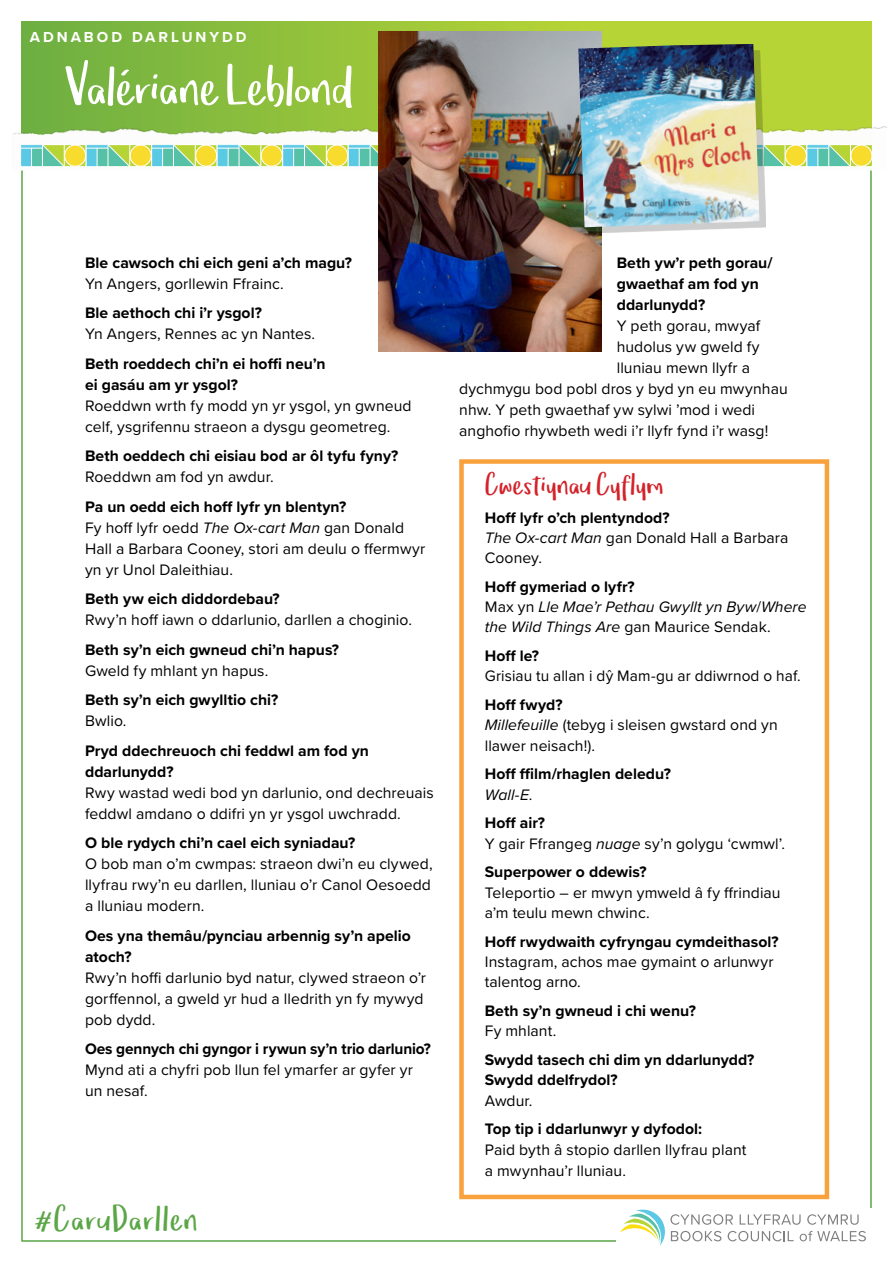
<style>
.page{position:relative;width:893px;height:1263px;background:#fff}
.page>*{position:absolute;margin:0;border:0;box-sizing:border-box;transform-origin:0 0}
.Default{font:54px "Om Telolet Om";letter-spacing:-.01em;color:#fff}
.t1{font:34.65px "Om Telolet Om";letter-spacing:.03em;color:#5ba646}
.t2{font:30px "Om Telolet Om";color:#d2232a}
.t3{font:15.75px/21px "Proxima Nova";letter-spacing:.005em;color:#000}
.t4{font:700 15.75px/21px "Proxima Nova";letter-spacing:.005em;color:#000}
.t5{font:italic 15.75px/20.2px "Proxima Nova";color:#000}
.Default-2{font:700 15px "Proxima Nova";letter-spacing:.2em;color:#fff}
.s1{font-style:italic}
.s2{font-style:normal}
</style>
<div class="page">
<div style="left:21px;top:21px;width:851px;height:123px;background:#b7d436"></div>
<svg style="left:21px;top:21px;width:556px;height:103px;background:#86ba3e"></svg>
<img style="left:13px;top:124px;width:874px;height:47px">
<svg style="left:65px;top:146px;width:19px;height:19px"></svg>
<div style="left:65px;top:145px;width:21px;height:21px;background:#f8dc2d;border-radius:50%"></div>
<div style="left:64px;top:145px;width:22px;height:22px;border:1px solid #fff;border-radius:50%"></div>
<svg style="left:22px;top:146px;width:43px;height:19px"></svg>
<div style="left:20px;top:144px;width:66px;height:23px;border:1px solid #fff"></div>
<svg style="left:131px;top:146px;width:19px;height:19px"></svg>
<div style="left:130px;top:145px;width:21px;height:21px;background:#f8dc2d;border-radius:50%"></div>
<div style="left:130px;top:145px;width:22px;height:22px;border:1px solid #fff;border-radius:50%"></div>
<svg style="left:88px;top:146px;width:43px;height:19px"></svg>
<div style="left:86px;top:144px;width:66px;height:23px;border:1px solid #fff"></div>
<svg style="left:196px;top:146px;width:19px;height:19px"></svg>
<div style="left:196px;top:145px;width:21px;height:21px;background:#f8dc2d;border-radius:50%"></div>
<div style="left:195px;top:145px;width:22px;height:22px;border:1px solid #fff;border-radius:50%"></div>
<svg style="left:153px;top:146px;width:43px;height:19px"></svg>
<div style="left:151px;top:144px;width:66px;height:23px;border:1px solid #fff"></div>
<svg style="left:262px;top:146px;width:19px;height:19px"></svg>
<div style="left:261px;top:145px;width:21px;height:21px;background:#f8dc2d;border-radius:50%"></div>
<div style="left:261px;top:145px;width:22px;height:22px;border:1px solid #fff;border-radius:50%"></div>
<svg style="left:219px;top:146px;width:43px;height:19px"></svg>
<div style="left:217px;top:144px;width:66px;height:23px;border:1px solid #fff"></div>
<svg style="left:327px;top:146px;width:20px;height:19px"></svg>
<div style="left:327px;top:145px;width:21px;height:21px;background:#f8dc2d;border-radius:50%"></div>
<div style="left:326px;top:145px;width:22px;height:22px;border:1px solid #fff;border-radius:50%"></div>
<svg style="left:284px;top:146px;width:43px;height:19px"></svg>
<div style="left:282px;top:144px;width:67px;height:23px;border:1px solid #fff"></div>
<svg style="left:350px;top:146px;width:29px;height:19px"></svg>
<div style="left:348px;top:144px;width:66px;height:23px;border:1px solid #fff"></div>
<svg style="left:786px;top:146px;width:19px;height:19px"></svg>
<div style="left:785px;top:145px;width:21px;height:21px;background:#f8dc2d;border-radius:50%"></div>
<div style="left:785px;top:145px;width:22px;height:22px;border:1px solid #fff;border-radius:50%"></div>
<svg style="left:765px;top:146px;width:21px;height:19px"></svg>
<div style="left:741px;top:144px;width:66px;height:23px;border:1px solid #fff"></div>
<svg style="left:851px;top:146px;width:20px;height:19px"></svg>
<div style="left:851px;top:145px;width:21px;height:21px;background:#f8dc2d;border-radius:50%"></div>
<div style="left:850px;top:145px;width:22px;height:22px;border:1px solid #fff;border-radius:50%"></div>
<svg style="left:808px;top:146px;width:43px;height:19px"></svg>
<div style="left:806px;top:144px;width:67px;height:23px;border:1px solid #fff"></div>
<svg style="left:620px;top:1209px;width:246px;height:36px"></svg>
<div style="left:459px;top:459px;width:370px;height:740px;background:#fff;border:4px solid #f9a13c"></div>
<img style="left:379px;top:32px;width:223px;height:319px">
<div style="left:584px;top:50px;width:181px;height:183px;background:#000;opacity:.2"></div>
<img style="left:578px;top:44px;width:181px;height:183px">
<p class="Default-2" style="left:30px;top:25px;width:218px">ADNABOD DARLUNYDD</p>
<p class="Default" style="left:64px;top:56px;width:291px">Valériane Leblond</p>
<p class="t4" style="left:85px;top:251px;width:268px">Ble cawsoch chi eich geni a’ch magu?</p>
<p class="t3" style="left:85px;top:272px;width:200px">Yn Angers, gorllewin Ffrainc.</p>
<p class="t4" style="left:85px;top:302px;width:178px">Ble aethoch chi i’r ysgol?</p>
<p class="t3" style="left:85px;top:323px;width:232px">Yn Angers, Rennes ac yn Nantes.</p>
<p class="t4" style="left:85px;top:352px;width:242px">Beth roeddech chi’n ei hoffi neu’n ei gasáu am yr ysgol?</p>
<p class="t3" style="left:85px;top:394px;width:328px">Roeddwn wrth fy modd yn yr ysgol, yn gwneud celf, ysgrifennu straeon a dysgu geometreg.</p>
<p class="t4" style="left:85px;top:445px;width:315px">Beth oeddech chi eisiau bod ar ôl tyfu fyny?</p>
<p class="t3" style="left:85px;top:466px;width:190px">Roeddwn am fod yn awdur.</p>
<p class="t4" style="left:85px;top:495px;width:263px">Pa un oedd eich hoff lyfr yn blentyn?</p>
<p class="t3" style="left:85px;top:516px;width:342px">Fy hoff lyfr oedd <span class="s1">The Ox-cart Man</span> gan Donald<br>Hall a Barbara Cooney, stori am deulu o ffermwyr yn yr Unol Daleithiau.</p>
<p class="t4" style="left:85px;top:588px;width:196px">Beth yw eich diddordebau?</p>
<p class="t3" style="left:85px;top:609px;width:328px">Rwy’n hoff iawn o ddarlunio, darllen a choginio.</p>
<p class="t4" style="left:85px;top:638px;width:256px">Beth sy’n eich gwneud chi’n hapus?</p>
<p class="t3" style="left:85px;top:659px;width:185px">Gweld fy mhlant yn hapus.</p>
<p class="t4" style="left:85px;top:689px;width:195px">Beth sy’n eich gwylltio chi?</p>
<p class="t3" style="left:85px;top:710px;width:43px">Bwlio.</p>
<p class="t4" style="left:85px;top:739px;width:286px">Pryd ddechreuoch chi feddwl am fod yn ddarlunydd?</p>
<p class="t3" style="left:85px;top:781px;width:350px">Rwy wastad wedi bod yn darlunio, ond dechreuais feddwl amdano o ddifri yn yr ysgol uwchradd.</p>
<p class="t4" style="left:85px;top:832px;width:272px">O ble rydych chi’n cael eich syniadau?</p>
<p class="t3" style="left:85px;top:853px;width:349px;text-align:justify">O bob man o’m cwmpas: straeon dwi’n eu clywed, llyfrau rwy’n eu darllen, lluniau o’r Canol Oesoedd a lluniau modern.</p>
<p class="t4" style="left:85px;top:925px;width:327px">Oes yna themâu/pynciau arbennig sy’n apelio atoch?</p>
<p class="t3" style="left:85px;top:966px;width:343px">Rwy’n hoffi darlunio byd natur, clywed straeon o’r gorffennol, a gweld yr hud a lledrith yn fy mywyd pob dydd.</p>
<p class="t4" style="left:85px;top:1038px;width:347px">Oes gennych chi gyngor i rywun sy’n trio darlunio?</p>
<p class="t3" style="left:85px;top:1059px;width:329px">Mynd ati a chyfri pob llun fel ymarfer ar gyfer yr un nesaf.</p>
<h2 class="t1" style="left:34px;top:1199px;width:165px">#CaruDarllen</h2>
<p class="t4" style="left:617px;top:251px;width:157px">Beth yw’r peth gorau/ gwaethaf am fod yn ddarlunydd?</p>
<p class="t3" style="left:617px;top:314px;width:145px">Y peth gorau, mwyaf</p>
<p class="t3" style="left:617px;top:335px;width:144px">hudolus yw gweld fy</p>
<p class="t3" style="left:617px;top:356px;width:135px">lluniau mewn llyfr a</p>
<p class="t3" style="left:459px;top:377px;width:330px">dychmygu bod pobl dros y byd yn eu mwynhau</p>
<p class="t3" style="left:459px;top:398px;width:297px">nhw. Y peth gwaethaf yw sylwi ’mod i wedi</p>
<p class="t3" style="left:459px;top:419px;width:311px">anghofio rhywbeth wedi i’r llyfr fynd i’r wasg!</p>
<p class="t2" style="left:485px;top:467px;width:180px">Cwestiynau Cyflym</p>
<p class="t4" style="left:485px;top:506px;width:186px">Hoff lyfr o’ch plentyndod?</p>
<p class="t3" style="left:485px;top:527px;width:305px;line-height:20.2px"><span class="s1">The Ox-cart Man</span> gan Donald Hall a Barbara<br>Cooney.</p>
<p class="t4" style="left:485px;top:576px;width:151px">Hoff gymeriad o lyfr?</p>
<p class="t5" style="left:485px;top:596px;width:323px"><span class="s2">Max yn</span> Lle Mae’r Pethau Gwyllt yn Byw<span class="s2">/</span>Where the Wild Things Are <span class="s2">gan Maurice Sendak.</span></p>
<p class="t4" style="left:485px;top:645px;width:56px">Hoff le?</p>
<p class="t3" style="left:485px;top:665px;width:317px">Grisiau tu allan i dŷ Mam-gu ar ddiwrnod o haf.</p>
<p class="t4" style="left:485px;top:694px;width:79px">Hoff fwyd?</p>
<p class="t3" style="left:485px;top:714px;width:295px;line-height:20.2px"><span class="s1">Millefeuille</span> (tebyg i sleisen gwstard ond yn llawer neisach!).</p>
<p class="t4" style="left:485px;top:763px;width:188px">Hoff ffilm/rhaglen deledu?</p>
<p class="t5" style="left:485px;top:784px;width:49px">Wall-E<span class="s2">.</span></p>
<p class="t4" style="left:485px;top:812px;width:62px">Hoff air?</p>
<p class="t3" style="left:485px;top:832px;width:302px">Y gair Ffrangeg <span class="s1">nuage</span> sy’n golygu ‘cwmwl’.</p>
<p class="t4" style="left:485px;top:861px;width:163px">Superpower o ddewis?</p>
<p class="t3" style="left:485px;top:882px;width:297px;line-height:20.2px">Teleportio – er mwyn ymweld â fy ffrindiau a’m teulu mewn chwinc.</p>
<p class="t4" style="left:485px;top:931px;width:295px">Hoff rwydwaith cyfryngau cymdeithasol?</p>
<p class="t3" style="left:485px;top:951px;width:290px;line-height:20.2px">Instagram, achos mae gymaint o arlunwyr talentog arno.</p>
<p class="t4" style="left:485px;top:1000px;width:213px">Beth sy’n gwneud i chi wenu?</p>
<p class="t3" style="left:485px;top:1020px;width:73px">Fy mhlant.</p>
<p class="t4" style="left:485px;top:1049px;width:271px;line-height:20.2px">Swydd tasech chi dim yn ddarlunydd?<br>Swydd ddelfrydol?</p>
<p class="t3" style="left:485px;top:1089px;width:49px">Awdur.</p>
<p class="t4" style="left:485px;top:1118px;width:219px">Top tip i ddarlunwyr y dyfodol:</p>
<p class="t3" style="left:485px;top:1138px;width:263px">Paid byth â stopio darllen llyfrau plant a mwynhau’r lluniau.</p>
</div>
